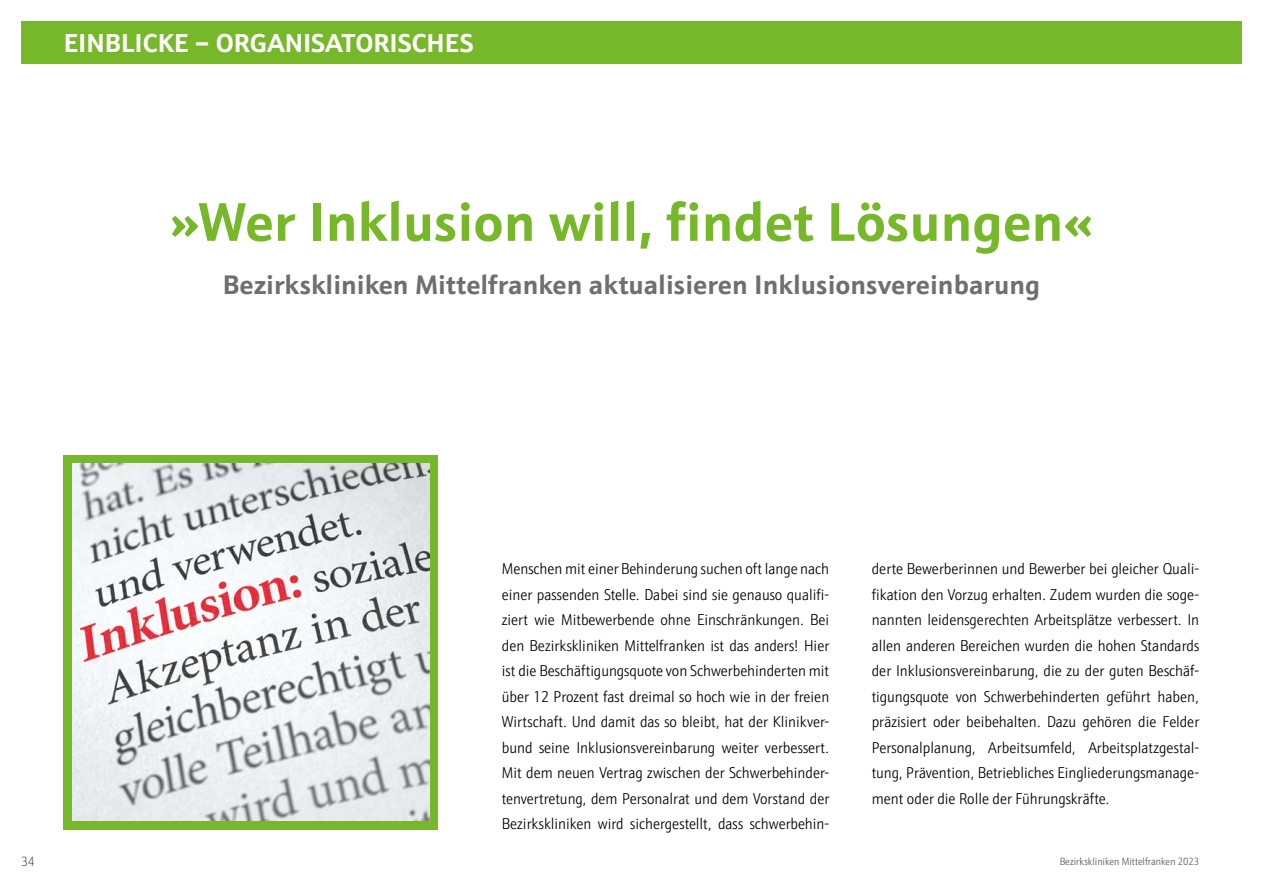
<style>
.page{position:relative;width:1263px;height:893px;background:#fff}
.page>*{position:absolute;margin:0;border:0;box-sizing:border-box;transform-origin:0 0}
.H2_mittig{font:700 54.75px "Schnebel Sans ME";color:#76b82a}
.H3_Unterüberschrift_mittig{font:700 27px "Schnebel Sans ME";color:#706f6f}
.H1-Kapitelreiter_links{font:700 26.1px "Schnebel Sans ME";color:#fff}
.P_Blocksatz{font:300 15.75px/25.5px "Schnebel Sans ME Cond";color:#000;text-align:justify}
.t1{font:300 13.5px "Schnebel Sans ME Cond";color:#575756}
.t2{font:300 10.5px "Schnebel Sans ME Cond";color:#575756}
</style>
<div class="page">
<div style="left:21px;top:21px;width:1221px;height:43px;background:#76b82a"></div>
<div style="left:64px;top:455px;width:374px;height:374px;background:#76b82a"></div>
<img style="left:72px;top:463px;width:357px;height:358px">
<h1 class="H1-Kapitelreiter_links" style="left:64px;top:21px;width:411px">EINBLICKE – ORGANISATORISCHES</h1>
<h2 class="H2_mittig" style="left:170px;top:177px;width:924px">»Wer Inklusion will, findet Lösungen«</h2>
<h3 class="H3_Unterüberschrift_mittig" style="left:223px;top:262px;width:819px">Bezirkskliniken Mittelfranken aktualisieren Inklusionsvereinbarung</h3>
<p class="P_Blocksatz" style="left:502px;top:556px;width:329px">Menschen mit einer Behinderung suchen oft lange nach einer passenden Stelle. Dabei sind sie genauso qualifi&shy;ziert wie Mitbewerbende ohne Einschränkungen. Bei den Bezirkskliniken Mittelfranken ist das anders! Hier ist die Beschäftigungsquote von Schwerbehinderten mit über 12 Prozent fast dreimal so hoch wie in der freien Wirtschaft. Und damit das so bleibt, hat der Klinikver&shy;bund seine Inklusionsvereinbarung weiter verbessert.<br>Mit dem neuen Vertrag zwischen der Schwerbehinder&shy;tenvertretung, dem Personalrat und dem Vorstand der Bezirkskliniken wird sichergestellt, dass schwerbehin-</p>
<p class="P_Blocksatz" style="left:872px;top:556px;width:329px">derte Bewerberinnen und Bewerber bei gleicher Quali&shy;fikation den Vorzug erhalten. Zudem wurden die soge&shy;nannten leidensgerechten Arbeitsplätze verbessert. In allen anderen Bereichen wurden die hohen Standards der Inklusionsvereinbarung, die zu der guten Beschäf&shy;tigungsquote von Schwerbehinderten geführt haben, präzisiert oder beibehalten. Dazu gehören die Felder Personalplanung, Arbeitsumfeld, Arbeitsplatzgestal&shy;tung, Prävention, Betriebliches Eingliederungsmanage&shy;ment oder die Rolle der Führungskräfte.</p>
<p class="t1" style="left:21px;top:852px;width:15px">34</p>
<p class="t2" style="left:1060px;top:854px;width:141px">Bezirkskliniken Mittelfranken 2023</p>
</div>
